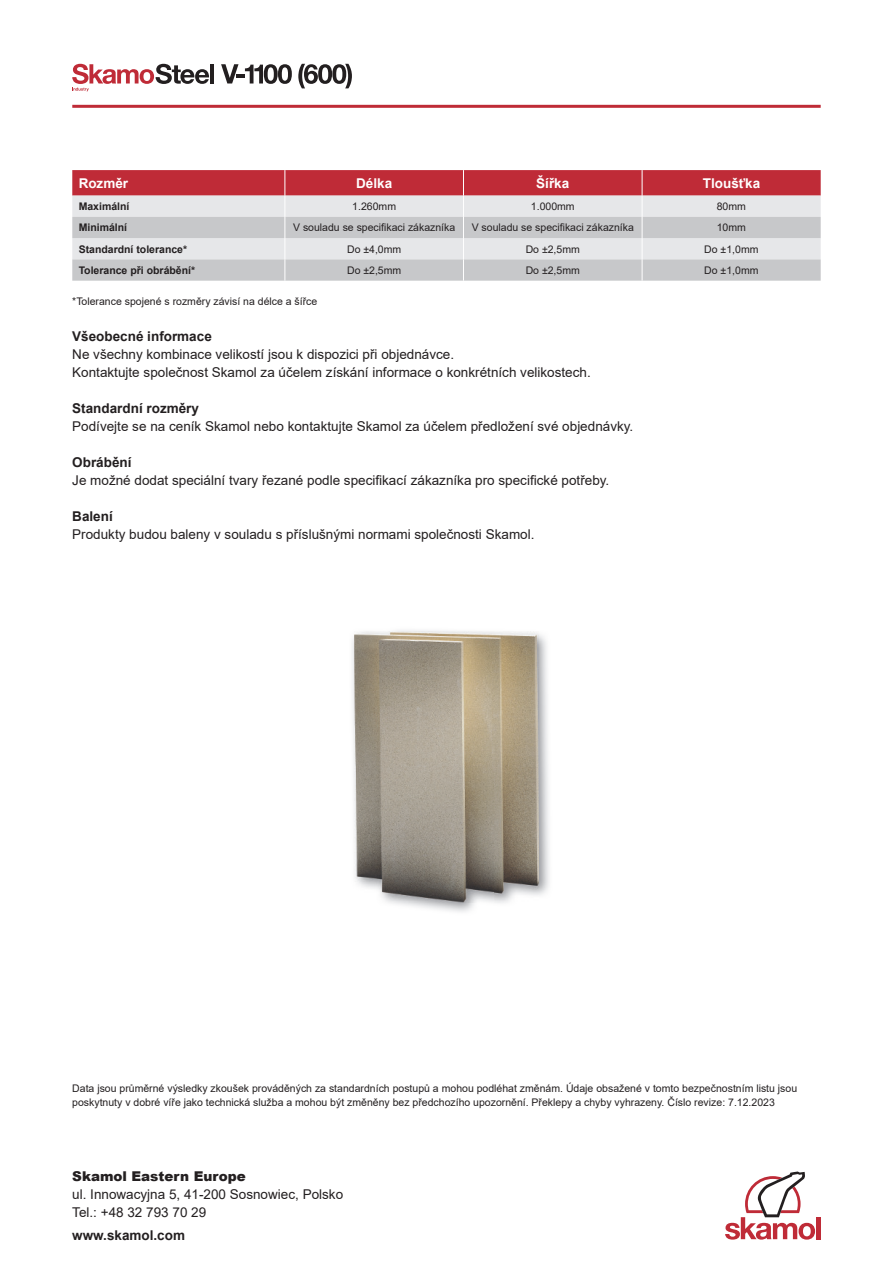
<style>
.page{position:relative;width:893px;height:1263px;background:#fff}
.page>*{position:absolute;margin:0;border:0;box-sizing:border-box;transform-origin:0 0}
.t1{font:13.5px/18px "Arial";color:#231f20}
.t2{font:700 13.5px "Arial";color:#231f20}
.t3{font:700 13.5px "Arial";color:#fff}
.t4{font:900 13.5px "Arial";color:#231f20}
.t5{font:10.5px/13.5px "Arial";color:#231f20}
.t6{font:700 10.5px/21.3px "Arial";color:#231f20}
</style>
<div class="page">
<hr style="left:210px;top:64px;width:4px;height:19px;background:#231f20">
<svg style="left:221px;top:64px;width:71px;height:20px"></svg>
<svg style="left:298px;top:64px;width:54px;height:24px"></svg>
<svg style="left:72px;top:64px;width:137px;height:27px"></svg>
<div style="left:816px;top:1217px;width:5px;height:22px;background:#bf2b37"></div>
<svg style="left:725px;top:1171px;width:90px;height:68px"></svg>
<hr style="left:72px;top:105px;width:749px;height:3px;background:#bf2b37">
<svg style="left:72px;top:170px;width:749px;height:111px;background:#d1b0b5"></svg>
<img style="left:352px;top:630px;width:197px;height:282px">
<img style="left:354px;top:631px;width:185px;height:272px">
<p class="t3" style="left:79px;top:173px;width:51px">Rozměr</p>
<p class="t3" style="left:356px;top:173px;width:38px">Délka</p>
<p class="t3" style="left:536px;top:173px;width:35px">Šířka</p>
<p class="t3" style="left:703px;top:173px;width:59px">Tloušťka</p>
<p class="t6" style="left:79px;top:196px;width:52px">Maximální<br>Minimální</p>
<p class="t5" style="left:352px;top:200px;width:45px">1.260mm</p>
<p class="t5" style="left:531px;top:200px;width:45px">1.000mm</p>
<p class="t5" style="left:717px;top:196px;width:31px;line-height:21.3px">80mm<br>10mm</p>
<p class="t5" style="left:347px;top:242px;width:56px">Do ±4,0mm</p>
<p class="t5" style="left:526px;top:242px;width:56px">Do ±2,5mm</p>
<p class="t5" style="left:704px;top:242px;width:56px">Do ±1,0mm</p>
<p class="t5" style="left:347px;top:263px;width:56px">Do ±2,5mm</p>
<p class="t5" style="left:526px;top:263px;width:56px">Do ±2,5mm</p>
<p class="t5" style="left:704px;top:263px;width:56px">Do ±1,0mm</p>
<p class="t5" style="left:293px;top:221px;width:164px">V souladu se specifikaci zákazníka</p>
<p class="t5" style="left:472px;top:221px;width:164px">V souladu se specifikaci zákazníka</p>
<p class="t6" style="left:79px;top:238px;width:118px">Standardní tolerance*<br>Tolerance při obrábění*</p>
<p class="t5" style="left:72px;top:294px;width:247px">*Tolerance spojené s rozměry závisí na délce a šířce</p>
<p class="t2" style="left:72px;top:326px;width:141px">Všeobecné informace</p>
<p class="t1" style="left:72px;top:345px;width:520px">Ne všechny kombinace velikostí jsou k dispozici při objednávce.<br>Kontaktujte společnost Skamol za účelem získání informace o konkrétních velikostech.</p>
<p class="t2" style="left:72px;top:398px;width:128px">Standardní rozměry</p>
<p class="t1" style="left:72px;top:417px;width:563px">Podívejte se na ceník Skamol nebo kontaktujte Skamol za účelem předložení své objednávky.</p>
<p class="t2" style="left:72px;top:452px;width:61px">Obrábění</p>
<p class="t1" style="left:72px;top:471px;width:539px">Je možné dodat speciální tvary řezané podle specifikací zákazníka pro specifické potřeby.</p>
<p class="t2" style="left:72px;top:506px;width:42px">Balení</p>
<p class="t1" style="left:72px;top:525px;width:464px">Produkty budou baleny v souladu s příslušnými normami společnosti Skamol.</p>
<p class="t5" style="left:72px;top:1081px;width:726px">Data jsou průměrné výsledky zkoušek prováděných za standardních postupů a mohou podléhat změnám. Údaje obsažené v tomto bezpečnostním listu jsou poskytnuty v dobré víře jako technická služba a mohou být změněny bez předchozího upozornění. Překlepy a chyby vyhrazeny. Číslo revize: 7.12.2023</p>
<p class="t4" style="left:72px;top:1166px;width:175px">Skamol Eastern Europe</p>
<p class="t1" style="left:72px;top:1185px;width:272px">ul. Innowacyjna 5, 41-200 Sosnowiec, Polsko<br>Tel.: +48 32 793 70 29</p>
<p class="t2" style="left:72px;top:1225px;width:114px">www.skamol.com</p>
</div>
